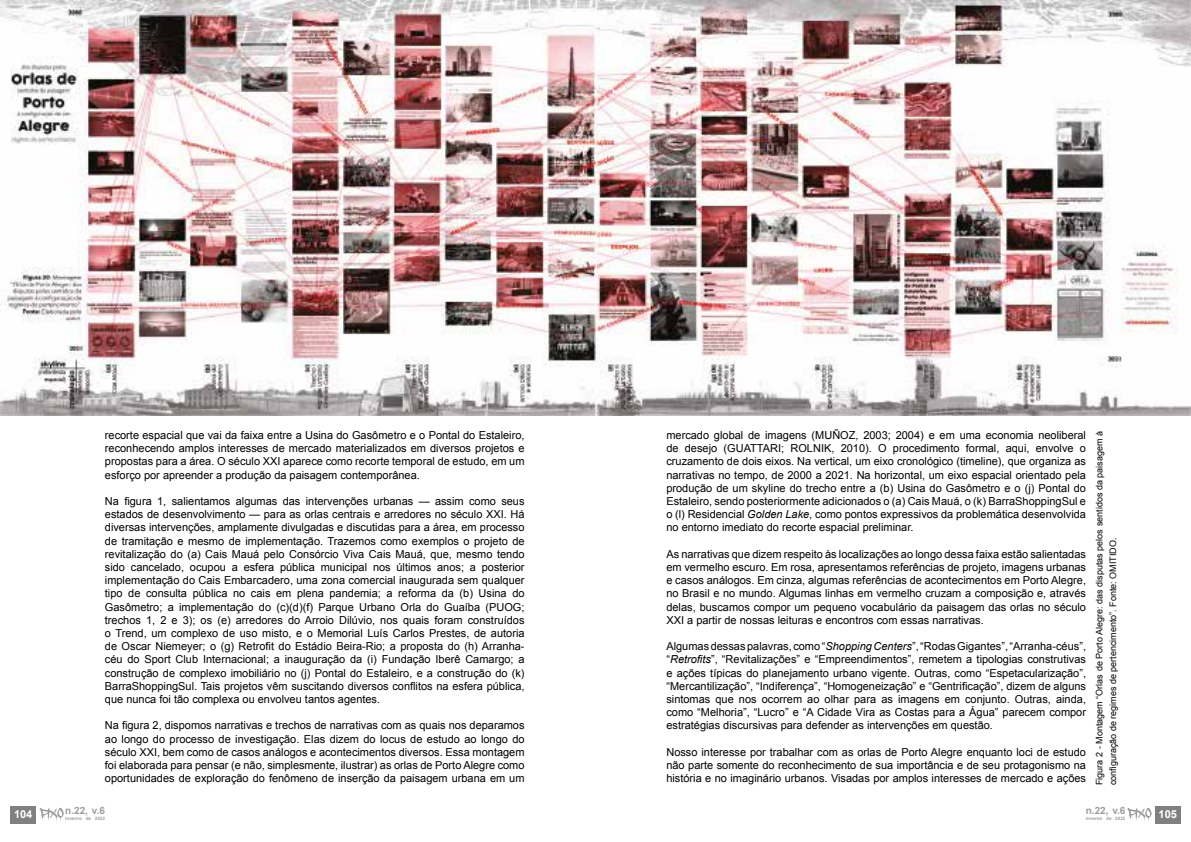
<style>
.page{position:relative;width:1191px;height:842px;background:#fff}
.page>*{position:absolute;margin:0;border:0;box-sizing:border-box;transform-origin:0 0}
.t1{font:11px/13.2px "Arial";color:#000;text-align:justify}
.t2{font:700 11px "Arial";color:#fff}
.t3{font:700 10px "Arial";color:#9d9d9c}
.t4{font:9px/13.5px "Arial";color:#000}
.t5{font:700 4.6px "Arial";color:#9d9d9c}
.s1{font-style:italic}
</style>
<div class="page">
<img style="left:0;top:0;width:1191px;height:415px">
<div style="left:1155px;top:806px;width:25px;height:17px;background:#808080"></div>
<svg style="left:1127px;top:808px;width:24px;height:13px"></svg>
<div style="left:11px;top:806px;width:25px;height:17px;background:#808080"></div>
<svg style="left:40px;top:808px;width:24px;height:13px"></svg>
<p class="t2" style="left:14px;top:807px;width:20px">104</p>
<p class="t1" style="left:105px;top:429px;width:421px">recorte espacial que vai da faixa entre a Usina do Gasômetro e o Pontal do Estaleiro, reconhecendo amplos interesses de mercado materializados em diversos projetos e propostas para a área. O século XXI aparece como recorte temporal de estudo, em um esforço por apreender a produção da paisagem contemporânea.</p>
<p class="t1" style="left:105px;top:495px;width:421px">Na figura 1, salientamos algumas das intervenções urbanas — assim como seus estados de desenvolvimento — para as orlas centrais e arredores no século XXI. Há diversas intervenções, amplamente divulgadas e discutidas para a área, em processo de tramitação e mesmo de implementação. Trazemos como exemplos o projeto de revitalização do (a) Cais Mauá pelo Consórcio Viva Cais Mauá, que, mesmo tendo sido cancelado, ocupou a esfera pública municipal nos últimos anos; a posterior implementação do Cais Embarcadero, uma zona comercial inaugurada sem qualquer tipo de consulta pública no cais em plena pandemia; a reforma da (b) Usina do Gasômetro; a implementação do (c)(d)(f) Parque Urbano Orla do Guaíba (PUOG; trechos 1, 2 e 3); os (e) arredores do Arroio Dilúvio, nos quais foram construídos o Trend, um complexo de uso misto, e o Memorial Luís Carlos Prestes, de autoria de Oscar Niemeyer; o (g) Retrofit do Estádio Beira-Rio; a proposta do (h) Arranha&shy;céu do Sport Club Internacional; a inauguração da (i) Fundação Iberê Camargo; a construção de complexo imobiliário no (j) Pontal do Estaleiro, e a construção do (k)<br>BarraShoppingSul. Tais projetos vêm suscitando diversos conflitos na esfera pública, que nunca foi tão complexa ou envolveu tantos agentes.</p>
<p class="t1" style="left:105px;top:719px;width:421px">Na figura 2, dispomos narrativas e trechos de narrativas com as quais nos deparamos ao longo do processo de investigação. Elas dizem do locus de estudo ao longo do século XXI, bem como de casos análogos e acontecimentos diversos. Essa montagem foi elaborada para pensar (e não, simplesmente, ilustrar) as orlas de Porto Alegre como oportunidades de exploração do fenômeno de inserção da paisagem urbana em um</p>
<p class="t3" style="left:65px;top:804px;width:41px">n.22, v.6</p>
<p class="t5" style="left:65px;top:815px;width:41px">inverno de 2022</p>
<p class="t1" style="left:666px;top:429px;width:421px">mercado global de imagens (MUÑOZ, 2003; 2004) e em uma economia neoliberal de desejo (GUATTARI; ROLNIK, 2010). O procedimento formal, aqui, envolve o cruzamento de dois eixos. Na vertical, um eixo cronológico (timeline), que organiza as narrativas no tempo, de 2000 a 2021. Na horizontal, um eixo espacial orientado pela produção de um skyline do trecho entre a (b) Usina do Gasômetro e o (j) Pontal do Estaleiro, sendo posteriormente adicionados o (a) Cais Mauá, o (k) BarraShoppingSul e o (l) Residencial <span class="s1">Golden Lake</span>, como pontos expressivos da problemática desenvolvida no entorno imediato do recorte espacial preliminar.</p>
<p class="t1" style="left:666px;top:547px;width:421px">As narrativas que dizem respeito às localizações ao longo dessa faixa estão salientadas em vermelho escuro. Em rosa, apresentamos referências de projeto, imagens urbanas e casos análogos. Em cinza, algumas referências de acontecimentos em Porto Alegre, no Brasil e no mundo. Algumas linhas em vermelho cruzam a composição e, através delas, buscamos compor um pequeno vocabulário da paisagem das orlas no século XXI a partir de nossas leituras e encontros com essas narrativas.</p>
<p class="t1" style="left:666px;top:640px;width:421px">Algumas dessas palavras, como “<span class="s1">Shopping Centers</span>”, “Rodas Gigantes”, “Arranha-céus”, “<span class="s1">Retrofits</span>”, “Revitalizações” e “Empreendimentos”, remetem a tipologias construtivas e ações típicas do planejamento urbano vigente. Outras, como “Espetacularização”, “Mercantilização”, “Indiferença”, “Homogeneização” e “Gentrificação”, dizem de alguns sintomas que nos ocorrem ao olhar para as imagens em conjunto. Outras, ainda, como “Melhoria”, “Lucro” e “A Cidade Vira as Costas para a Água” parecem compor estratégias discursivas para defender as intervenções em questão.</p>
<p class="t1" style="left:666px;top:745px;width:421px">Nosso interesse por trabalhar com as orlas de Porto Alegre enquanto loci de estudo não parte somente do reconhecimento de sua importância e de seu protagonismo na história e no imaginário urbanos. Visadas por amplos interesses de mercado e ações</p>
<p class="t4" style="left:1092px;top:785px;width:356px;rotate:-90deg">Figura 2 - Montagem “Orlas de Porto Alegre: das disputas pelos sentidos da paisagem à configuração de regimes de pertencimento”. Fonte: OMITIDO.</p>
<p class="t3" style="left:1085px;top:804px;width:41px">n.22, v.6</p>
<p class="t5" style="left:1085px;top:815px;width:41px">inverno de 2022</p>
<p class="t2" style="left:1158px;top:807px;width:20px">105</p>
</div>
